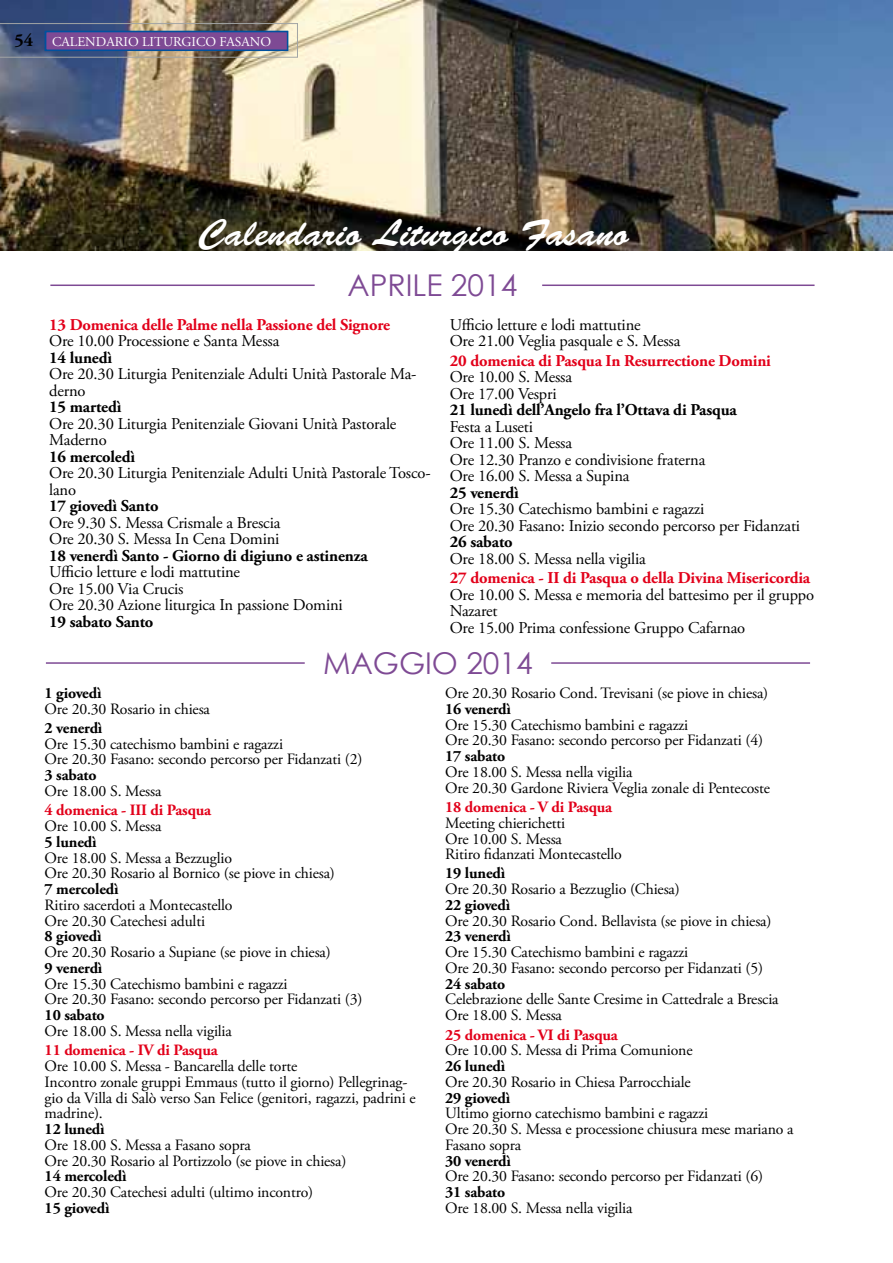
<style>
.page{position:relative;width:893px;height:1263px;background:#fff}
.page>*{position:absolute;margin:0;border:0;box-sizing:border-box;transform-origin:0 0}
.t1{font:37.5px "Brush Script Std";color:#fff}
.t2{font:30px "Century Gothic";color:#7e4a94}
.t3{font:16.5px/16.5px "Adobe Garamond Pro";letter-spacing:-.01em;color:#000}
.t4{font:700 16.5px "Adobe Garamond Pro";letter-spacing:-.01em;color:#000}
.t5{font:700 16.5px "Adobe Garamond Pro";letter-spacing:-.01em;color:#e2001a}
.t6{font:15.75px/15.8px "Adobe Garamond Pro";letter-spacing:-.01em;color:#000}
.t7{font:700 15.75px "Adobe Garamond Pro";letter-spacing:-.01em;color:#000}
.t8{font:700 15.75px "Adobe Garamond Pro";letter-spacing:-.01em;color:#e2001a}
.t9{font:13.5px "Adobe Garamond Pro";color:#fff}
.t10{font:12px "Adobe Garamond Pro";letter-spacing:-.035em;color:#fff}
.s1{font-weight:700;font-size:18px;color:#000}
</style>
<div class="page">
<img style="left:0;top:0;width:893px;height:251px">
<hr style="left:50px;top:284px;width:265px;height:2px;background:#7e4a94">
<hr style="left:542px;top:284px;width:272px;height:2px;background:#7e4a94">
<hr style="left:551px;top:662px;width:259px;height:2px;background:#7e4a94">
<hr style="left:46px;top:662px;width:259px;height:2px;background:#7e4a94">
<img style="left:0;top:23px;width:298px;height:35px">
<div style="left:45px;top:31px;width:243px;height:20px;background:#7e4a94;border:2px solid #00519e"></div>
<p class="t10" style="left:15px;top:34px;width:240px"><span class="s1">54</span> MATERNA GAINO, CECINA E MESSAGA</p>
<p class="t9" style="left:52px;top:33px;width:220px">CALENDARIO LITURGICO FASANO</p>
<h1 class="t1" style="left:199px;top:212px;width:431px">Calendario Liturgico Fasano</h1>
<h2 class="t2" style="left:348px;top:267px;width:171px">APRILE 2014</h2>
<p class="t5" style="left:49px;top:315px;width:342px">13 Domenica delle Palme nella Passione del Signore</p>
<p class="t3" style="left:49px;top:333px;width:232px">Ore 10.00 Processione e Santa Messa</p>
<p class="t4" style="left:49px;top:348px;width:64px">14 lunedì</p>
<p class="t3" style="left:49px;top:366px;width:369px">Ore 20.30 Liturgia Penitenziale Adulti Unità Pastorale Ma&shy;derno</p>
<p class="t4" style="left:49px;top:397px;width:74px">15 martedì</p>
<p class="t3" style="left:49px;top:416px;width:349px">Ore 20.30 Liturgia Penitenziale Giovani Unità Pastorale<br>Maderno</p>
<p class="t4" style="left:49px;top:447px;width:87px">16 mercoledì</p>
<p class="t3" style="left:49px;top:465px;width:383px">Ore 20.30 Liturgia Penitenziale Adulti Unità Pastorale Tosco&shy;lano</p>
<p class="t4" style="left:49px;top:496px;width:111px">17 giovedì Santo</p>
<p class="t3" style="left:49px;top:515px;width:233px">Ore 9.30 S. Messa Crismale a Brescia<br>Ore 20.30 S. Messa In Cena Domini</p>
<p class="t4" style="left:49px;top:546px;width:320px">18 venerdì Santo - Giorno di digiuno e astinenza</p>
<p class="t3" style="left:49px;top:564px;width:295px">Ufficio letture e lodi mattutine<br>Ore 15.00 Via Crucis<br>Ore 20.30 Azione liturgica In passione Domini</p>
<p class="t4" style="left:49px;top:612px;width:106px">19 sabato Santo</p>
<p class="t3" style="left:450px;top:317px;width:232px">Ufficio letture e lodi mattutine<br>Ore 21.00 Veglia pasquale e S. Messa</p>
<p class="t5" style="left:450px;top:351px;width:323px">20 domenica di Pasqua In Resurrectione Domini</p>
<p class="t3" style="left:450px;top:369px;width:124px">Ore 10.00 S. Messa<br>Ore 17.00 Vespri</p>
<p class="t4" style="left:450px;top:400px;width:289px">21 lunedì dell’Angelo fra l’Ottava di Pasqua</p>
<p class="t3" style="left:450px;top:419px;width:257px">Festa a Luseti<br>Ore 11.00 S. Messa<br>Ore 12.30 Pranzo e condivisione fraterna<br>Ore 16.00 S. Messa a Supina</p>
<p class="t4" style="left:450px;top:483px;width:70px">25 venerdì</p>
<p class="t3" style="left:450px;top:501px;width:352px">Ore 15.30 Catechismo bambini e ragazzi<br>Ore 20.30 Fasano: Inizio secondo percorso per Fidanzati</p>
<p class="t4" style="left:450px;top:532px;width:64px">26 sabato</p>
<p class="t3" style="left:450px;top:551px;width:198px">Ore 18.00 S. Messa nella vigilia</p>
<p class="t5" style="left:450px;top:568px;width:362px">27 domenica - II di Pasqua o della Divina Misericordia</p>
<p class="t3" style="left:450px;top:587px;width:366px">Ore 10.00 S. Messa e memoria del battesimo per il gruppo<br>Nazaret<br>Ore 15.00 Prima confessione Gruppo Cafarnao</p>
<h2 class="t2" style="left:323px;top:645px;width:211px">MAGGIO 2014</h2>
<p class="t7" style="left:45px;top:684px;width:58px">1 giovedì</p>
<p class="t6" style="left:45px;top:702px;width:167px">Ore 20.30 Rosario in chiesa</p>
<p class="t7" style="left:45px;top:719px;width:59px">2 venerdì</p>
<p class="t6" style="left:45px;top:736px;width:319px">Ore 15.30 catechismo bambini e ragazzi<br>Ore 20.30 Fasano: secondo percorso per Fidanzati (2)</p>
<p class="t7" style="left:45px;top:766px;width:54px">3 sabato</p>
<p class="t6" style="left:45px;top:783px;width:118px">Ore 18.00 S. Messa</p>
<p class="t8" style="left:45px;top:801px;width:168px">4 domenica - III di Pasqua</p>
<p class="t6" style="left:45px;top:819px;width:118px">Ore 10.00 S. Messa</p>
<p class="t7" style="left:45px;top:833px;width:54px">5 lunedì</p>
<p class="t6" style="left:45px;top:850px;width:292px">Ore 18.00 S. Messa a Bezzuglio<br>Ore 20.30 Rosario al Bornico (se piove in chiesa)</p>
<p class="t7" style="left:45px;top:880px;width:75px">7 mercoledì</p>
<p class="t6" style="left:45px;top:897px;width:189px">Ritiro sacerdoti a Montecastello<br>Ore 20.30 Catechesi adulti</p>
<p class="t7" style="left:45px;top:927px;width:58px">8 giovedì</p>
<p class="t6" style="left:45px;top:945px;width:288px">Ore 20.30 Rosario a Supiane (se piove in chiesa)</p>
<p class="t7" style="left:45px;top:959px;width:59px">9 venerdì</p>
<p class="t6" style="left:45px;top:976px;width:319px">Ore 15.30 Catechismo bambini e ragazzi<br>Ore 20.30 Fasano: secondo percorso per Fidanzati (3)</p>
<p class="t7" style="left:45px;top:1006px;width:62px">10 sabato</p>
<p class="t6" style="left:45px;top:1023px;width:189px">Ore 18.00 S. Messa nella vigilia</p>
<p class="t8" style="left:45px;top:1041px;width:175px">11 domenica - IV di Pasqua</p>
<p class="t6" style="left:45px;top:1059px;width:372px">Ore 10.00 S. Messa - Bancarella delle torte<br>Incontro zonale gruppi Emmaus (tutto il giorno) Pellegrinag&shy;gio da Villa di Salò verso San Felice (genitori, ragazzi, padrini e madrine).</p>
<p class="t7" style="left:45px;top:1120px;width:62px">12 lunedì</p>
<p class="t6" style="left:45px;top:1137px;width:303px">Ore 18.00 S. Messa a Fasano sopra<br>Ore 20.30 Rosario al Portizzolo (se piove in chiesa)</p>
<p class="t7" style="left:45px;top:1167px;width:84px">14 mercoledì</p>
<p class="t6" style="left:45px;top:1185px;width:270px">Ore 20.30 Catechesi adulti (ultimo incontro)</p>
<p class="t7" style="left:45px;top:1199px;width:66px">15 giovedì</p>
<p class="t6" style="left:445px;top:686px;width:324px">Ore 20.30 Rosario Cond. Trevisani (se piove in chiesa)</p>
<p class="t7" style="left:445px;top:700px;width:67px">16 venerdì</p>
<p class="t6" style="left:445px;top:717px;width:319px">Ore 15.30 Catechismo bambini e ragazzi<br>Ore 20.30 Fasano: secondo percorso per Fidanzati (4)</p>
<p class="t7" style="left:445px;top:747px;width:62px">17 sabato</p>
<p class="t6" style="left:445px;top:765px;width:326px">Ore 18.00 S. Messa nella vigilia<br>Ore 20.30 Gardone Riviera Veglia zonale di Pentecoste</p>
<p class="t8" style="left:445px;top:798px;width:168px">18 domenica - V di Pasqua</p>
<p class="t6" style="left:445px;top:816px;width:178px">Meeting chierichetti<br>Ore 10.00 S. Messa<br>Ritiro fidanzati Montecastello</p>
<p class="t7" style="left:445px;top:864px;width:62px">19 lunedì</p>
<p class="t6" style="left:445px;top:882px;width:236px">Ore 20.30 Rosario a Bezzuglio (Chiesa)</p>
<p class="t7" style="left:445px;top:896px;width:66px">22 giovedì</p>
<p class="t6" style="left:445px;top:913px;width:328px">Ore 20.30 Rosario Cond. Bellavista (se piove in chiesa)</p>
<p class="t7" style="left:445px;top:927px;width:67px">23 venerdì</p>
<p class="t6" style="left:445px;top:945px;width:319px">Ore 15.30 Catechismo bambini e ragazzi<br>Ore 20.30 Fasano: secondo percorso per Fidanzati (5)</p>
<p class="t7" style="left:445px;top:974px;width:62px">24 sabato</p>
<p class="t6" style="left:445px;top:992px;width:335px">Celebrazione delle Sante Cresime in Cattedrale a Brescia<br>Ore 18.00 S. Messa</p>
<p class="t8" style="left:445px;top:1025px;width:174px">25 domenica - VI di Pasqua</p>
<p class="t6" style="left:445px;top:1043px;width:249px">Ore 10.00 S. Messa di Prima Comunione</p>
<p class="t7" style="left:445px;top:1057px;width:62px">26 lunedì</p>
<p class="t6" style="left:445px;top:1074px;width:247px">Ore 20.30 Rosario in Chiesa Parrocchiale</p>
<p class="t7" style="left:445px;top:1088px;width:66px">29 giovedì</p>
<p class="t6" style="left:445px;top:1106px;width:350px">Ultimo giorno catechismo bambini e ragazzi<br>Ore 20.30 S. Messa e processione chiusura mese mariano a<br>Fasano sopra</p>
<p class="t7" style="left:445px;top:1151px;width:67px">30 venerdì</p>
<p class="t6" style="left:445px;top:1169px;width:319px">Ore 20.30 Fasano: secondo percorso per Fidanzati (6)</p>
<p class="t7" style="left:445px;top:1183px;width:62px">31 sabato</p>
<p class="t6" style="left:445px;top:1200px;width:189px">Ore 18.00 S. Messa nella vigilia</p>
</div>
